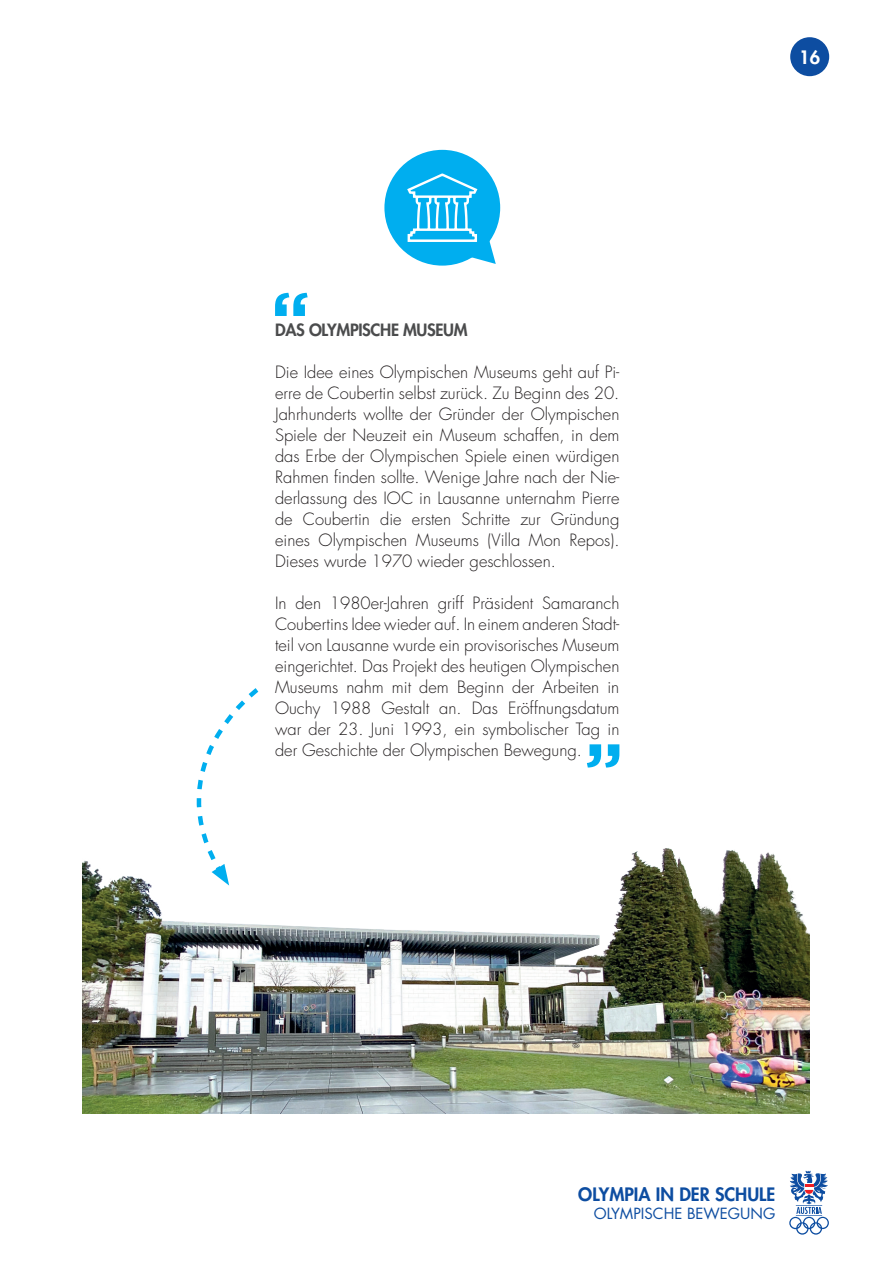
<style>
.page{position:relative;width:893px;height:1263px;background:#fff}
.page>*{position:absolute;margin:0;border:0;box-sizing:border-box;transform-origin:0 0}
.t1{font:800 18px "Futura Std";color:#0d4da1}
.t2{font:800 18px "Futura Std";color:#fff}
.t3{font:300 16.5px/21px "Futura Std";color:#231f20;text-align:justify}
.t4{font:800 16.5px "Futura Std";letter-spacing:-.02em;color:#4b4c4d}
.t5{font:15px "Futura Std";color:#0d4da1}
</style>
<div class="page">
<svg style="left:789px;top:1171px;width:40px;height:63px"></svg>
<div style="left:384px;top:150px;width:116px;height:116px;background:#00aeef;border-radius:50%"></div>
<svg style="left:275px;top:293px;width:33px;height:23px"></svg>
<svg style="left:407px;top:173px;width:89px;height:91px"></svg>
<img style="left:82px;top:744px;width:727px;height:369px">
<svg style="left:154px;top:688px;width:107px;height:197px"></svg>
<div style="left:790px;top:37px;width:39px;height:39px;background:#0d4da1;border-radius:50%"></div>
<p class="t4" style="left:275px;top:319px;width:194px">DAS OLYMPISCHE MUSEUM</p>
<p class="t3" style="left:275px;top:362px;width:346px">Die Idee eines Olympischen Museums geht auf Pi&shy;erre de Coubertin selbst zurück. Zu Beginn des 20.<br>Jahrhunderts wollte der Gründer der Olympischen Spiele der Neuzeit ein Museum schaffen, in dem das Erbe der Olympischen Spiele einen würdigen Rahmen finden sollte. Wenige Jahre nach der Nie&shy;derlassung des IOC in Lausanne unternahm Pierre de Coubertin die ersten Schritte zur Gründung eines Olympischen Museums (Villa Mon Repos).<br>Dieses wurde 1970 wieder geschlossen.</p>
<p class="t3" style="left:275px;top:593px;width:346px">In den 1980er-Jahren griff Präsident Samaranch Coubertins Idee wieder auf. In einem anderen Stadt&shy;teil von Lausanne wurde ein provisorisches Museum eingerichtet. Das Projekt des heutigen Olympischen Museums nahm mit dem Beginn der Arbeiten in Ouchy 1988 Gestalt an. Das Eröffnungsdatum war der 23. Juni 1993, ein symbolischer Tag in der Geschichte der Olympischen Bewegung.</p>
<p class="t2" style="left:799px;top:46px;width:22px">16</p>
<p class="t1" style="left:578px;top:1183px;width:199px">OLYMPIA IN DER SCHULE</p>
<p class="t5" style="left:594px;top:1204px;width:183px">OLYMPISCHE BEWEGUNG</p>
</div>
